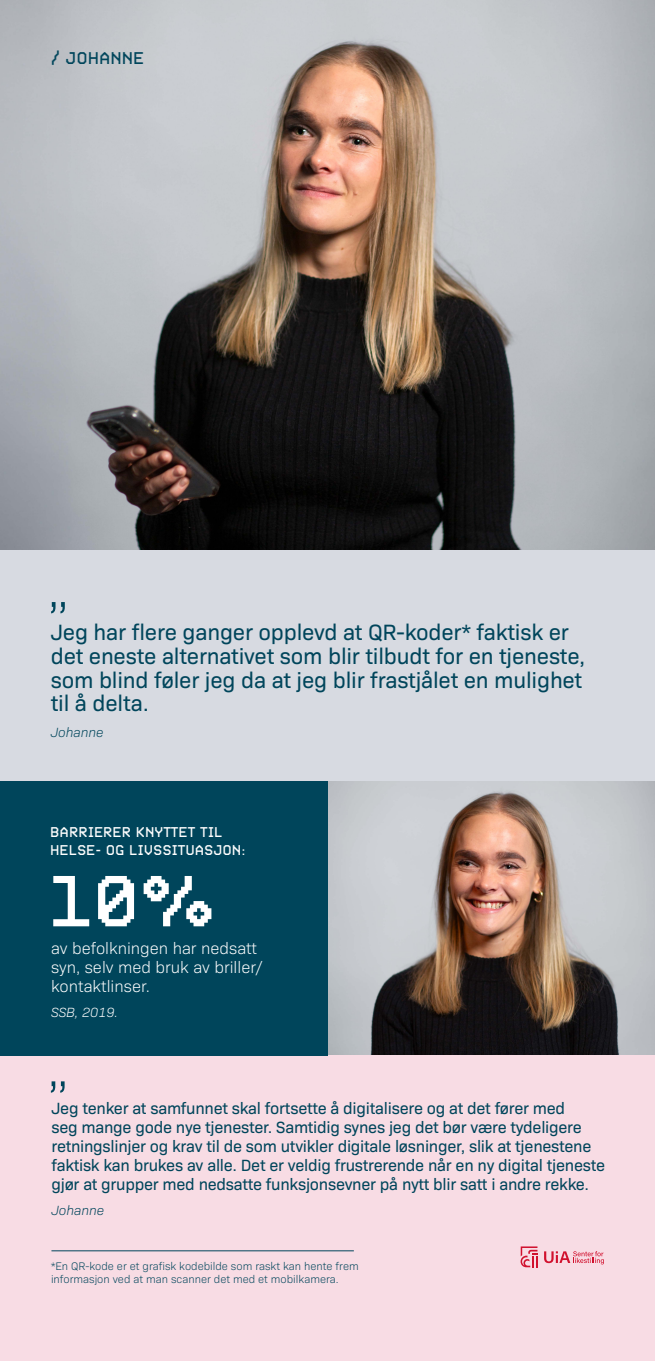
<style>
.page{position:relative;width:655px;height:1361px;background:#fff}
.page>*{position:absolute;margin:0;border:0;box-sizing:border-box;transform-origin:0 0}
.t1{font:76.5px "PF Videotext";color:#fff}
.t2{font:300 54px "Bio Sans";color:#00455b}
.t3{font:22.5px/23.7px "Bio Sans";letter-spacing:-.01em;color:#00455b}
.t4{font:18px "PF Videotext";color:#00455b}
.t5{font:16.5px/18.9px "Bio Sans";letter-spacing:-.015em;color:#00455b}
.t6{font:300 16.5px/18.9px "Bio Sans";color:#fff}
.t7{font:15px/18px "PF Videotext";color:#fff}
.t8{font:italic 300 13.5px "Bio Sans";color:#00455b}
.t9{font:italic 300 13.5px "Bio Sans";color:#fff}
.t10{font:300 11.1px/12.9px "Bio Sans";color:#00455b}
</style>
<div class="page">
<div style="left:0;top:550px;width:655px;height:231px;background:#d7dae1"></div>
<img style="left:327px;top:781px;width:328px;height:274px">
<img style="left:0;top:0;width:655px;height:550px">
<div style="left:0;top:1055px;width:655px;height:306px;background:#f8dce4"></div>
<div style="left:0;top:781px;width:327px;height:274px;background:#00455b"></div>
<svg style="left:520px;top:1246px;width:17px;height:21px"></svg>
<svg style="left:544px;top:1251px;width:60px;height:13px"></svg>
<hr style="left:51px;top:1250px;width:303px;height:1px;background:#00455b">
<p class="t4" style="left:51px;top:43px;width:95px">/ JOHANNE</p>
<h2 class="t2" style="left:47px;top:581px;width:23px">”</h2>
<h3 class="t3" style="left:51px;top:619px;width:536px">Jeg har flere ganger opplevd at QR-koder* faktisk er det eneste alternativet som blir tilbudt for en tjeneste, som blind føler jeg da at jeg blir frastjålet en mulighet til å delta.</h3>
<p class="t8" style="left:51px;top:722px;width:54px">Johanne</p>
<p class="t7" style="left:50px;top:821px;width:197px">BARRIERER KNYTTET TIL<br>HELSE- OG LIVSSITUASJON:</p>
<h1 class="t1" style="left:47px;top:838px;width:170px">10%</h1>
<p class="t6" style="left:51px;top:938px;width:213px">av befolkningen har nedsatt syn, selv med bruk av briller/ kontaktlinser.</p>
<p class="t9" style="left:51px;top:1003px;width:68px">SSB, 2019.</p>
<h2 class="t2" style="left:47px;top:1060px;width:23px">”</h2>
<p class="t5" style="left:51px;top:1097px;width:555px">Jeg tenker at samfunnet skal fortsette å digitalisere og at det fører med<br>seg mange gode nye tjenester. Samtidig synes jeg det bør være tydeligere retningslinjer og krav til de som utvikler digitale løsninger, slik at tjenestene faktisk kan brukes av alle. Det er veldig frustrerende når en ny digital tjeneste gjør at grupper med nedsatte funksjonsevner på nytt blir satt i andre rekke.</p>
<p class="t8" style="left:51px;top:1200px;width:54px">Johanne</p>
<p class="t10" style="left:51px;top:1259px;width:309px">*En QR-kode er et grafisk kodebilde som raskt kan hente frem informasjon ved at man scanner det med et mobilkamera.</p>
</div>
